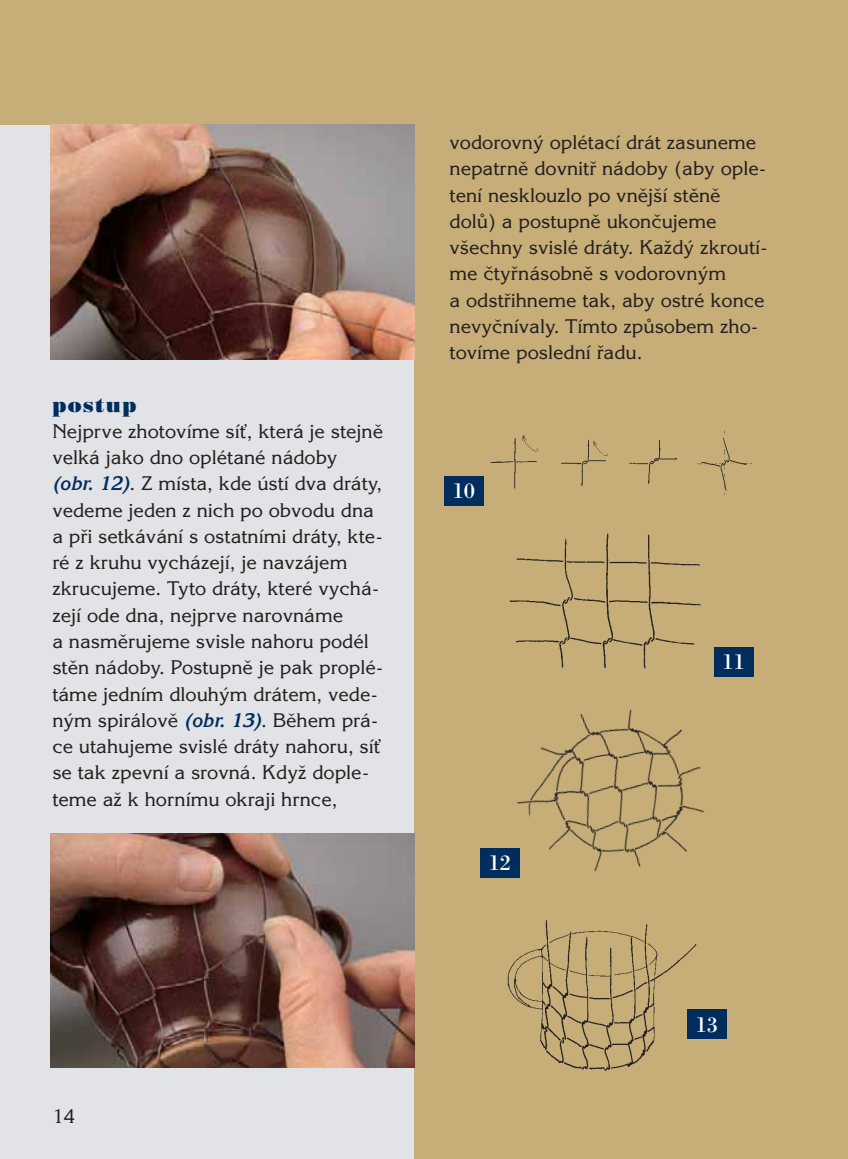
<style>
.page{position:relative;width:848px;height:1159px;background:#fff}
.page>*{position:absolute;margin:0;border:0;box-sizing:border-box;transform-origin:0 0}
.t1{font:22.75px "Bodoni CE";color:#fff}
.t2{font:900 21px "Bodoni CE Poster";letter-spacing:.065em;color:#002d5e}
.t3{font:19.25px/26.2px "Korinna CE";color:#231f20}
.s1{font-weight:700;font-style:italic;color:#002d5e}
</style>
<div class="page">
<div style="left:0;top:0;width:847px;height:1159px;background:#c7ae79"></div>
<div style="left:0;top:125px;width:414px;height:1034px;background:#e1e3e7"></div>
<img style="left:509px;top:533px;width:192px;height:136px">
<div style="left:713px;top:647px;width:40px;height:30px;background:#002d5e"></div>
<img style="left:51px;top:125px;width:363px;height:234px">
<img style="left:51px;top:833px;width:363px;height:234px">
<img style="left:507px;top:920px;width:190px;height:151px">
<img style="left:502px;top:709px;width:203px;height:169px">
<div style="left:480px;top:848px;width:39px;height:29px;background:#002d5e"></div>
<img style="left:490px;top:430px;width:262px;height:65px">
<div style="left:444px;top:476px;width:39px;height:30px;background:#002d5e"></div>
<div style="left:686px;top:1009px;width:40px;height:30px;background:#002d5e"></div>
<p class="t2" style="left:52px;top:397px;width:85px">postup</p>
<p class="t3" style="left:52px;top:420px;width:332px">Nejprve zhotovíme síÈ, která je stejnû velká jako dno oplétané nádoby<br><span class="s1">(obr. 12)</span>. Z místa, kde ústí dva dráty, vedeme jeden z nich po obvodu dna a pfii setkávání s ostatními dráty, kte&shy;ré z kruhu vycházejí, je navzájem zkrucujeme. Tyto dráty, které vychá&shy;zejí ode dna, nejprve narovnáme<br>a nasmûrujeme svisle nahoru podél stûn nádoby. Postupnû je pak proplé&shy;táme jedním dlouh˘m drátem, vede&shy;n˘m spirálovû <span class="s1">(obr. 13)</span>. Bûhem prá&shy;ce utahujeme svislé dráty nahoru, síÈ se tak zpevní a srovná. KdyÏ dople&shy;teme aÏ k hornímu okraji hrnce,</p>
<p class="t3" style="left:52px;top:1105px;width:25px">14</p>
<p class="t3" style="left:449px;top:131px;width:320px">vodorovn˘ oplétací drát zasuneme nepatrnû dovnitfi nádoby (aby ople&shy;tení nesklouzlo po vnûj‰í stûnû dolÛ) a postupnû ukonãujeme v‰echny svislé dráty. KaÏd˘ zkroutí&shy;me ãtyfinásobnû s vodorovn˘m<br>a odstfiihneme tak, aby ostré konce nevyãnívaly. Tímto zpÛsobem zho&shy;tovíme poslední fiadu.</p>
<p class="t1" style="left:452px;top:477px;width:24px">10</p>
<p class="t1" style="left:488px;top:848px;width:24px">12</p>
<p class="t1" style="left:722px;top:648px;width:24px">11</p>
<p class="t1" style="left:695px;top:1010px;width:24px">13</p>
</div>
